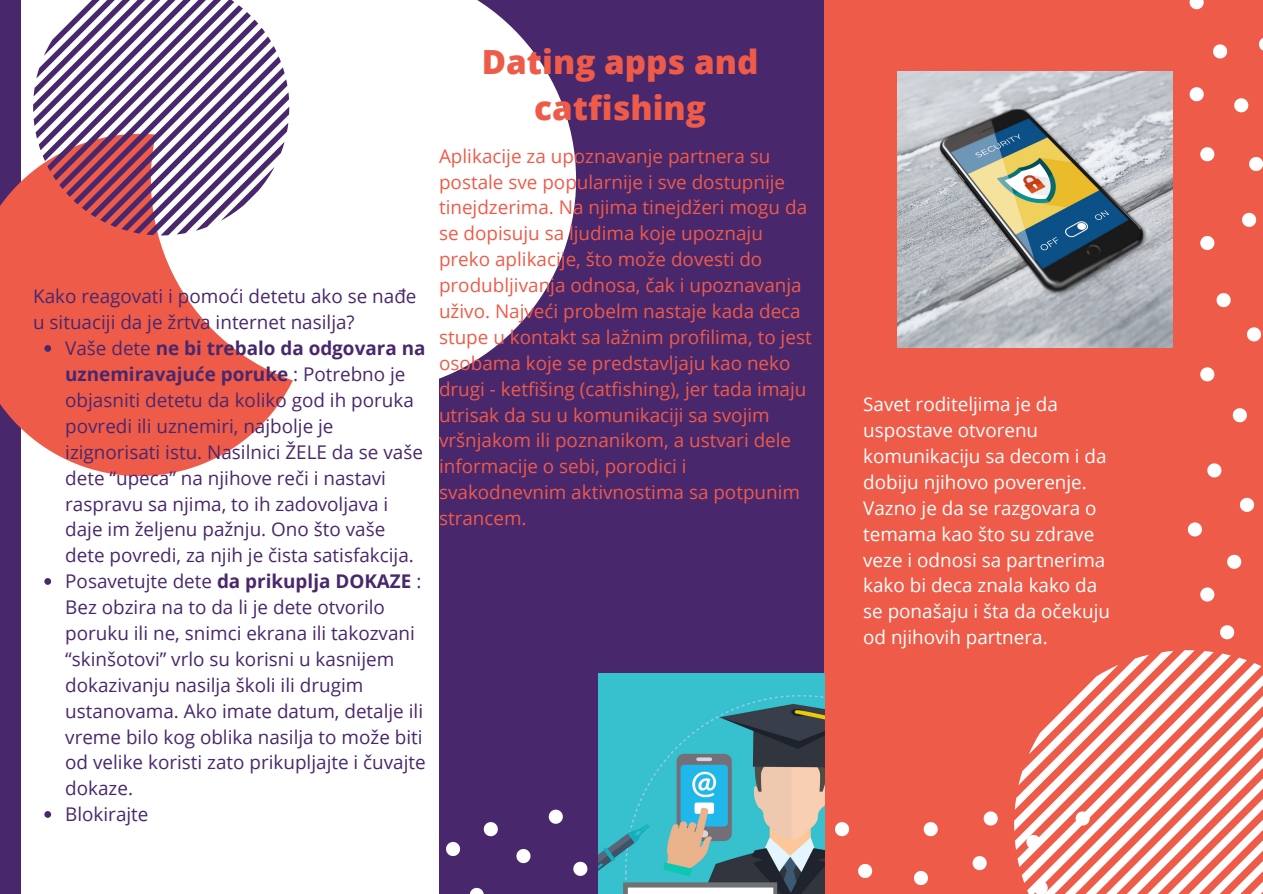
<style>
.page{position:relative;width:1263px;height:894px;background:#fff}
.page>*{position:absolute;margin:0;border:0;box-sizing:border-box;transform-origin:0 0}
.t1{font:800 33.3px/46.3px "Open Sans";color:#ee5b49;text-align:center}
.t2{font:18.9px/25.8px "Open Sans";color:#49276d}
.t3{font:18.9px/25.8px "Open Sans";color:#ee5b49}
.t4{font:18.9px/25.8px "Open Sans";color:#fff}
.s1{font-weight:700}
</style>
<div class="page">
<div style="left:0;top:0;width:1263px;height:893px;background:#49276d"></div>
<div style="left:824px;top:0;width:439px;height:893px;background:#ee5b49"></div>
<div style="left:22px;top:0;width:417px;height:893px;background:#fff"></div>
<svg style="left:0;top:134px;width:287px;height:342px;fill:#ee5b49"></svg>
<svg style="left:151px;top:0;width:425px;height:392px"></svg>
<img style="left:897px;top:71px;width:276px;height:276px">
<svg style="left:1014px;top:650px;width:249px;height:243px"></svg>
<svg style="left:33px;top:0;width:256px;height:235px"></svg>
<svg style="left:1200px;top:367px;width:14px;height:14px"></svg>
<svg style="left:1242px;top:213px;width:14px;height:14px"></svg>
<svg style="left:1207px;top:463px;width:14px;height:14px"></svg>
<svg style="left:1227px;top:554px;width:14px;height:14px"></svg>
<svg style="left:1220px;top:625px;width:14px;height:14px"></svg>
<svg style="left:1213px;top:44px;width:14px;height:14px"></svg>
<svg style="left:1200px;top:236px;width:14px;height:14px"></svg>
<svg style="left:1249px;top:157px;width:14px;height:14px"></svg>
<svg style="left:1190px;top:87px;width:14px;height:14px"></svg>
<svg style="left:1188px;top:522px;width:14px;height:14px"></svg>
<svg style="left:1247px;top:327px;width:14px;height:14px"></svg>
<svg style="left:1233px;top:408px;width:14px;height:14px"></svg>
<svg style="left:1200px;top:147px;width:14px;height:14px"></svg>
<svg style="left:1200px;top:587px;width:14px;height:14px"></svg>
<svg style="left:1216px;top:293px;width:15px;height:14px"></svg>
<svg style="left:1240px;top:497px;width:14px;height:14px"></svg>
<svg style="left:1234px;top:98px;width:14px;height:14px"></svg>
<svg style="left:1259px;top:38px;width:4px;height:13px"></svg>
<svg style="left:1190px;top:0;width:14px;height:9px"></svg>
<svg style="left:858px;top:863px;width:14px;height:14px"></svg>
<svg style="left:516px;top:849px;width:14px;height:13px"></svg>
<svg style="left:446px;top:842px;width:14px;height:13px"></svg>
<svg style="left:1026px;top:834px;width:14px;height:14px"></svg>
<svg style="left:835px;top:822px;width:14px;height:14px"></svg>
<svg style="left:914px;top:871px;width:14px;height:13px"></svg>
<svg style="left:984px;top:811px;width:14px;height:14px"></svg>
<svg style="left:549px;top:809px;width:14px;height:14px"></svg>
<svg style="left:924px;top:822px;width:14px;height:14px"></svg>
<svg style="left:470px;top:887px;width:14px;height:6px"></svg>
<svg style="left:484px;top:822px;width:14px;height:14px"></svg>
<svg style="left:573px;top:861px;width:14px;height:14px"></svg>
<svg style="left:973px;top:856px;width:14px;height:13px"></svg>
<svg style="left:1034px;top:880px;width:14px;height:13px"></svg>
<svg style="left:1076px;top:811px;width:14px;height:14px"></svg>
<img style="left:599px;top:673px;width:226px;height:220px">
<svg style="left:44px;top:345px;width:7px;height:7px"></svg>
<svg style="left:44px;top:578px;width:7px;height:6px"></svg>
<svg style="left:44px;top:811px;width:7px;height:6px"></svg>
<p class="t2" style="left:33px;top:283px;width:385px">Kako reagovati i pomoći detetu ako se nađe u situaciji da je žrtva internet nasilja?</p>
<p class="t2" style="left:65px;top:335px;width:362px">Vaše dete <span class="s1">ne bi trebalo da odgovara na uznemiravajuće poruke</span> : Potrebno je objasniti detetu da koliko god ih poruka povredi ili uznemiri, najbolje je izignorisati istu. Nasilnici ŽELE da se vaše dete “upeca” na njihove reči i nastavi raspravu sa njima, to ih zadovoljava i daje im željenu pažnju. Ono što vaše dete povredi, za njih je čista satisfakcija.</p>
<p class="t2" style="left:65px;top:567px;width:362px">Posavetujte dete <span class="s1">da prikuplja DOKAZE</span> :<br>Bez obzira na to da li je dete otvorilo poruku ili ne, snimci ekrana ili takozvani “skinšotovi” vrlo su korisni u kasnijem dokazivanju nasilja školi ili drugim ustanovama. Ako imate datum, detalje ili vreme bilo kog oblika nasilja to može biti od velike koristi zato prikupljajte i čuvajte dokaze.</p>
<p class="t2" style="left:65px;top:800px;width:85px">Blokirajte</p>
<p class="t1" style="left:482px;top:37px;width:278px">Dating apps and catfishing</p>
<p class="t3" style="left:439px;top:142px;width:374px">Aplikacije za upoznavanje partnera su postale sve popularnije i sve dostupnije tinejdzerima. Na njima tinejdžeri mogu da se dopisuju sa ljudima koje upoznaju preko aplikacije, što može dovesti do produbljivanja odnosa, čak i upoznavanja uživo. Najveći probelm nastaje kada deca stupe u kontakt sa lažnim profilima, to jest osobama koje se predstavljaju kao neko drugi - ketfišing (catfishing), jer tada imaju utrisak da su u komunikaciji sa svojim vršnjakom ili poznanikom, a ustvari dele informacije o sebi, porodici i svakodnevnim aktivnostima sa potpunim strancem.</p>
<p class="t4" style="left:863px;top:391px;width:248px">Savet roditeljima je da uspostave otvorenu komunikaciju sa decom i da dobiju njihovo poverenje.<br>Vazno je da se razgovara o temama kao što su zdrave veze i odnosi sa partnerima kako bi deca znala kako da se ponašaju i šta da očekuju od njihovih partnera.</p>
</div>
